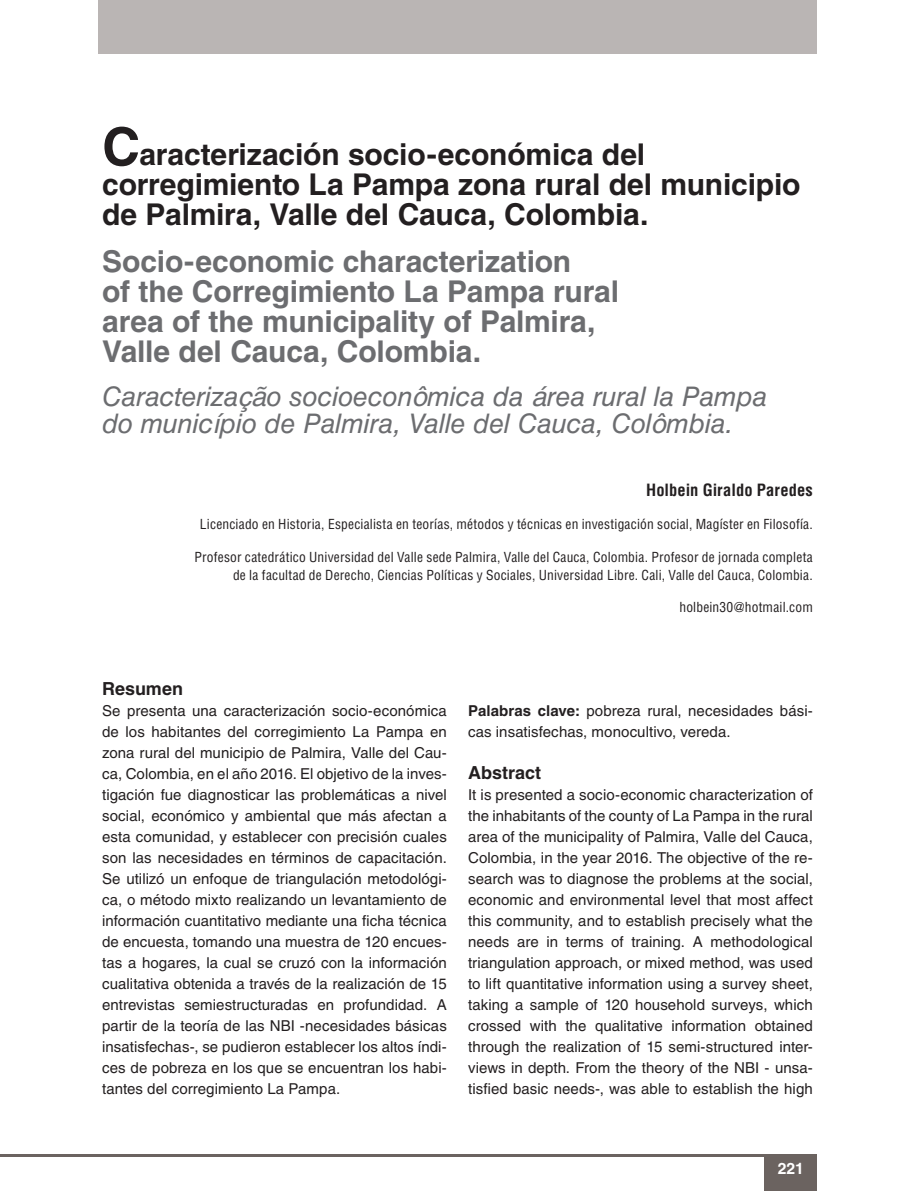
<style>
.page{position:relative;width:915px;height:1191px;background:#fff}
.page>*{position:absolute;margin:0;border:0;box-sizing:border-box;transform-origin:0 0}
.t1{font:700 30px/30px "Helvetica LT Std";letter-spacing:-.005em;color:#6c6d70}
.t2{font:700 30px/30px "Helvetica LT Std";letter-spacing:-.005em;color:#231f20}
.t3{font:italic 27px/27px "Helvetica LT Std";letter-spacing:-.01em;color:#6c6d70}
.t4{font:700 18px "Helvetica LT Std";color:#231f20}
.t5{font:700 condensed 16.5px "Helvetica LT Std";letter-spacing:.005em;color:#231f20}
.t6{font:700 15.75px "Helvetica LT Std";color:#fff}
.t7{font:15px/21px "Helvetica LT Std";letter-spacing:.005em;color:#231f20;text-align:justify}
.t8{font:condensed 13.5px/18px "Helvetica LT Std";letter-spacing:.015em;color:#231f20;text-align:right}
.s1{font-size:52.5px}
.s2{font-weight:700}
</style>
<div class="page">
<div style="left:98px;top:0;width:718px;height:54px;background:#bab5b4"></div>
<div style="left:764px;top:1154px;width:52px;height:37px;background:#6b6360"></div>
<hr style="left:0;top:1154px;width:813px;height:2px;background:#6b6360">
<h1 class="t2" style="left:102px;top:139px;width:699px"><span class="s1">C</span>aracterización socio-económica del corregimiento La Pampa zona rural del municipio de Palmira, Valle del Cauca, Colombia.</h1>
<h1 class="t1" style="left:102px;top:246px;width:518px">Socio-economic characterization<br>of the Corregimiento La Pampa rural area of the municipality of Palmira, Valle del Cauca, Colombia.</h1>
<h2 class="t3" style="left:102px;top:383px;width:666px">Caracterização socioeconômica da área rural la Pampa do município de Palmira, Valle del Cauca, Colômbia.</h2>
<p class="t5" style="left:646px;top:479px;width:168px">Holbein Giraldo Paredes</p>
<p class="t8" style="left:200px;top:514px;width:614px">Licenciado en Historia, Especialista en teorías, métodos y técnicas en investigación social, Magíster en Filosofía.</p>
<p class="t8" style="left:194px;top:547px;width:619px">Profesor catedrático Universidad del Valle sede Palmira, Valle del Cauca, Colombia. Profesor de jornada completa de la facultad de Derecho, Ciencias Políticas y Sociales, Universidad Libre. Cali, Valle del Cauca, Colombia.</p>
<p class="t8" style="left:679px;top:598px;width:135px">holbein30@hotmail.com</p>
<p class="t4" style="left:102px;top:677px;width:82px">Resumen</p>
<p class="t7" style="left:102px;top:700px;width:346px">Se presenta una caracterización socio-económica de los habitantes del corregimiento La Pampa en zona rural del municipio de Palmira, Valle del Cau&shy;ca, Colombia, en el año 2016. El objetivo de la inves&shy;tigación fue diagnosticar las problemáticas a nivel social, económico y ambiental que más afectan a esta comunidad, y establecer con precisión cuales son las necesidades en términos de capacitación.<br>Se utilizó un enfoque de triangulación metodológi&shy;ca, o método mixto realizando un levantamiento de información cuantitativo mediante una ficha técnica de encuesta, tomando una muestra de 120 encues&shy;tas a hogares, la cual se cruzó con la información cualitativa obtenida a través de la realización de 15 entrevistas semiestructuradas en profundidad. A partir de la teoría de las NBI -necesidades básicas insatisfechas-, se pudieron establecer los altos índi&shy;ces de pobreza en los que se encuentran los habi&shy;tantes del corregimiento La Pampa.</p>
<p class="t7" style="left:468px;top:700px;width:346px"><span class="s2">Palabras clave:</span> pobreza rural, necesidades bási&shy;cas insatisfechas, monocultivo, vereda.</p>
<p class="t4" style="left:468px;top:761px;width:74px">Abstract</p>
<p class="t7" style="left:468px;top:784px;width:346px">It is presented a socio-economic characterization of the inhabitants of the county of La Pampa in the rural area of the municipality of Palmira, Valle del Cauca, Colombia, in the year 2016. The objective of the re&shy;search was to diagnose the problems at the social, economic and environmental level that most affect this community, and to establish precisely what the needs are in terms of training. A methodological triangulation approach, or mixed method, was used to lift quantitative information using a survey sheet, taking a sample of 120 household surveys, which crossed with the qualitative information obtained through the realization of 15 semi-structured inter&shy;views in depth. From the theory of the NBI - unsa&shy;tisfied basic needs-, was able to establish the high</p>
<p class="t6" style="left:777px;top:1158px;width:28px">221</p>
</div>
